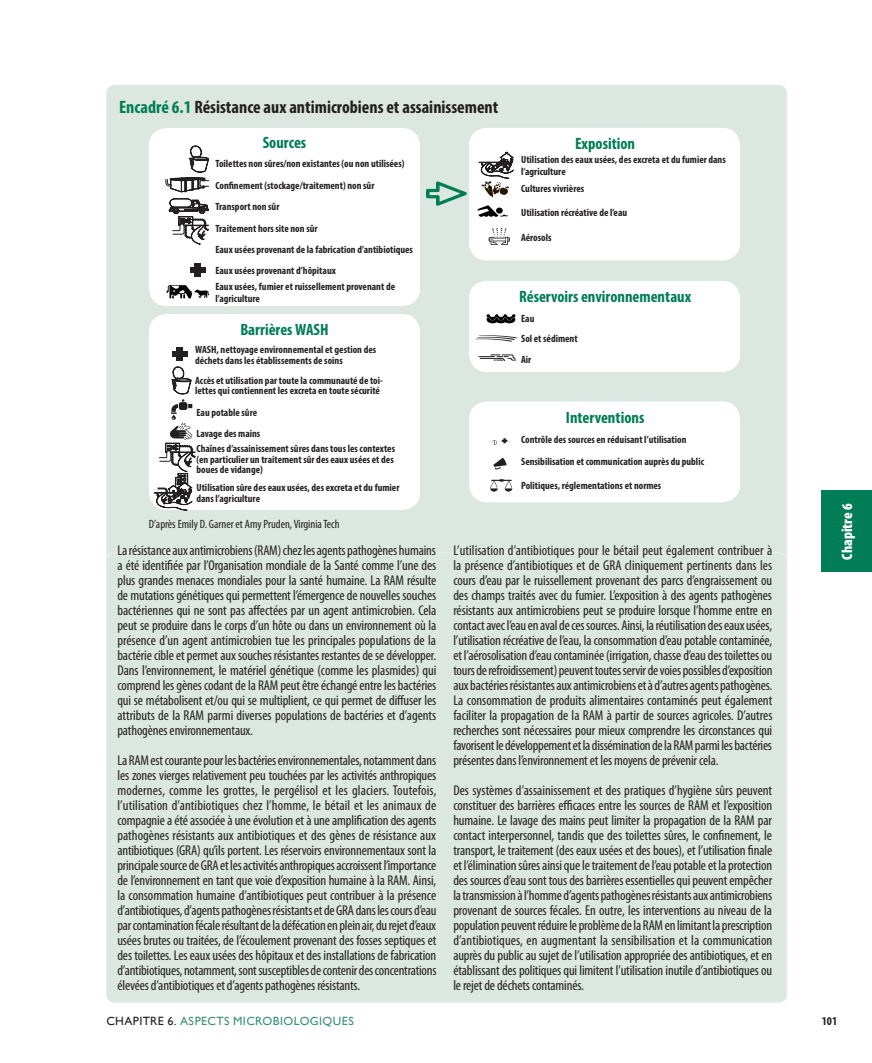
<style>
.page{position:relative;width:872px;height:1063px;background:#fff}
.page>*{position:absolute;margin:0;border:0;box-sizing:border-box;transform-origin:0 0}
.Figure_Table_titles{font:700 condensed 18px "Myriad Pro";color:#231f20}
.t1{font:700 condensed 16.5px "Myriad Pro";color:#007d54}
.t2{font:900 condensed 15px "Myriad Pro";color:#fff}
.Box_text{font:condensed 14.25px/15px "Myriad Pro";letter-spacing:-.01em;color:#231f20;text-align:justify}
.Notes{font:condensed 12px "Myriad Pro";color:#231f20}
.t3{font:12px "Gill Sans";letter-spacing:.035em;color:#379274}
.t4{font:700 condensed 12px "Myriad Pro";color:#231f20}
.t5{font:700 condensed 10.5px/10.5px "Myriad Pro";color:#231f20}
.s1{color:#007d54}
.s2{color:#231f20}
</style>
<div class="page">
<div style="left:821px;top:491px;width:51px;height:81px;background:#007d54"></div>
<div style="left:106px;top:85px;width:681px;height:488px;background:#dbe7e0;border-radius:9px"></div>
<div style="left:149px;top:128px;width:271px;height:178px;background:#fff;border-radius:18px"></div>
<svg style="left:165px;top:146px;width:44px;height:46px"></svg>
<svg style="left:169px;top:199px;width:40px;height:46px"></svg>
<div style="left:195px;top:264px;width:6px;height:13px;background:#231f20"></div>
<div style="left:190px;top:268px;width:15px;height:5px;background:#231f20"></div>
<svg style="left:166px;top:285px;width:43px;height:13px"></svg>
<div style="left:469px;top:401px;width:271px;height:101px;background:#fff;border-radius:18px"></div>
<svg style="left:492px;top:438px;width:15px;height:7px"></svg>
<svg style="left:493px;top:458px;width:13px;height:12px"></svg>
<svg style="left:490px;top:479px;width:22px;height:13px"></svg>
<div style="left:469px;top:281px;width:271px;height:91px;background:#fff;border-radius:18px"></div>
<svg style="left:487px;top:314px;width:28px;height:9px"></svg>
<svg style="left:475px;top:335px;width:42px;height:7px"></svg>
<svg style="left:478px;top:355px;width:37px;height:6px"></svg>
<svg style="left:426px;top:181px;width:41px;height:25px"></svg>
<div style="left:469px;top:128px;width:271px;height:133px;background:#fff;border-radius:18px"></div>
<svg style="left:477px;top:205px;width:31px;height:12px"></svg>
<svg style="left:479px;top:152px;width:34px;height:46px"></svg>
<svg style="left:488px;top:228px;width:22px;height:17px"></svg>
<div style="left:149px;top:314px;width:271px;height:196px;background:#fff;border-radius:18px"></div>
<svg style="left:154px;top:367px;width:42px;height:143px"></svg>
<div style="left:177px;top:348px;width:6px;height:13px;background:#231f20"></div>
<div style="left:172px;top:352px;width:15px;height:5px;background:#231f20"></div>
<div style="left:106px;top:553px;width:681px;height:450px;background:#dbe7e0;border-radius:9px"></div>
<p class="Figure_Table_titles" style="left:119px;top:96px;width:381px"><span class="s1">Encadré 6.1</span> Résistance aux antimicrobiens et assainissement</p>
<p class="t1" style="left:263px;top:132px;width:45px">Sources</p>
<p class="t5" style="left:215px;top:158px;width:190px">Toilettes non sûres/non existantes (ou non utilisées)</p>
<p class="t5" style="left:215px;top:180px;width:160px">Confinement (stockage/traitement) non sûr</p>
<p class="t5" style="left:215px;top:201px;width:66px">Transport non sûr</p>
<p class="t5" style="left:215px;top:223px;width:104px">Traitement hors site non sûr</p>
<p class="t5" style="left:215px;top:265px;width:122px">Eaux usées provenant d’hôpitaux</p>
<p class="t5" style="left:215px;top:280px;width:181px;line-height:12px">Eaux usées, fumier et ruissellement provenant de l’agriculture</p>
<p class="t5" style="left:215px;top:244px;width:199px">Eaux usées provenant de la fabrication d’antibiotiques</p>
<p class="t1" style="left:240px;top:319px;width:90px">Barrières WASH</p>
<p class="t5" style="left:195px;top:344px;width:182px">WASH, nettoyage environnemental et gestion des déchets dans les établissements de soins</p>
<p class="t5" style="left:195px;top:375px;width:189px">Accès et utilisation par toute la communauté de toi&shy;lettes qui contiennent les excreta en toute sécurité</p>
<p class="t5" style="left:196px;top:428px;width:65px">Lavage des mains</p>
<p class="t5" style="left:196px;top:443px;width:200px">Chaînes d’assainissement sûres dans tous les contextes (en particulier un traitement sûr des eaux usées et des boues de vidange)</p>
<p class="t5" style="left:196px;top:407px;width:62px">Eau potable sûre</p>
<p class="t5" style="left:196px;top:482px;width:204px">Utilisation sûre des eaux usées, des excreta et du fumier dans l’agriculture</p>
<p class="Notes" style="left:149px;top:516px;width:192px">D’après Emily D. Garner et Amy Pruden, Virginia Tech</p>
<p class="t1" style="left:575px;top:134px;width:62px">Exposition</p>
<p class="t5" style="left:521px;top:154px;width:206px;line-height:12px">Utilisation des eaux usées, des excreta et du fumier dans l’agriculture</p>
<p class="t5" style="left:521px;top:183px;width:65px">Cultures vivrières</p>
<p class="t5" style="left:521px;top:207px;width:108px">Utilisation récréative de l’eau</p>
<p class="t5" style="left:521px;top:232px;width:32px">Aérosols</p>
<p class="t1" style="left:519px;top:287px;width:174px">Réservoirs environnementaux</p>
<p class="t5" style="left:521px;top:313px;width:15px">Eau</p>
<p class="t5" style="left:521px;top:333px;width:58px">Sol et sédiment</p>
<p class="t5" style="left:521px;top:354px;width:12px">Air</p>
<p class="t1" style="left:566px;top:407px;width:80px">Interventions</p>
<p class="t5" style="left:521px;top:456px;width:184px">Sensibilisation et communication auprès du public</p>
<p class="t5" style="left:521px;top:434px;width:167px">Contrôle des sources en réduisant l’utilisation</p>
<p class="t5" style="left:521px;top:480px;width:142px">Politiques, réglementations et normes</p>
<p class="Box_text" style="left:117px;top:543px;width:321px">La résistance aux antimicrobiens (RAM) chez les agents pathogènes humains a été identifiée par l’Organisation mondiale de la Santé comme l’une des plus grandes menaces mondiales pour la santé humaine. La RAM résulte de mutations génétiques qui permettent l’émergence de nouvelles souches bactériennes qui ne sont pas affectées par un agent antimicrobien. Cela peut se produire dans le corps d’un hôte ou dans un environnement où la présence d’un agent antimicrobien tue les principales populations de la bactérie cible et permet aux souches résistantes restantes de se développer.<br>Dans l’environnement, le matériel génétique (comme les plasmides) qui comprend les gènes codant de la RAM peut être échangé entre les bactéries qui se métabolisent et/ou qui se multiplient, ce qui permet de diffuser les attributs de la RAM parmi diverses populations de bactéries et d’agents pathogènes environnementaux.</p>
<p class="Box_text" style="left:117px;top:753px;width:321px">La RAM est courante pour les bactéries environnementales, notamment dans les zones vierges relativement peu touchées par les activités anthropiques modernes, comme les grottes, le pergélisol et les glaciers. Toutefois, l’utilisation d’antibiotiques chez l’homme, le bétail et les animaux de compagnie a été associée à une évolution et à une amplification des agents pathogènes résistants aux antibiotiques et des gènes de résistance aux antibiotiques (GRA) qu’ils portent. Les réservoirs environnementaux sont la principale source de GRA et les activités anthropiques accroissent l’importance de l’environnement en tant que voie d’exposition humaine à la RAM. Ainsi, la consommation humaine d’antibiotiques peut contribuer à la présence d’antibiotiques, d’agents pathogènes résistants et de GRA dans les cours d’eau par contamination fécale résultant de la défécation en plein air, du rejet d’eaux usées brutes ou traitées, de l’écoulement provenant des fosses septiques et des toilettes. Les eaux usées des hôpitaux et des installations de fabrication d’antibiotiques, notamment, sont susceptibles de contenir des concentrations élevées d’antibiotiques et d’agents pathogènes résistants.</p>
<p class="Box_text" style="left:453px;top:543px;width:321px">L’utilisation d’antibiotiques pour le bétail peut également contribuer à la présence d’antibiotiques et de GRA cliniquement pertinents dans les cours d’eau par le ruissellement provenant des parcs d’engraissement ou des champs traités avec du fumier. L’exposition à des agents pathogènes résistants aux antimicrobiens peut se produire lorsque l’homme entre en contact avec l’eau en aval de ces sources. Ainsi, la réutilisation des eaux usées, l’utilisation récréative de l’eau, la consommation d’eau potable contaminée, et l’aérosolisation d’eau contaminée (irrigation, chasse d’eau des toilettes ou tours de refroidissement) peuvent toutes servir de voies possibles d’exposition aux bactéries résistantes aux antimicrobiens et à d’autres agents pathogènes.<br>La consommation de produits alimentaires contaminés peut également faciliter la propagation de la RAM à partir de sources agricoles. D’autres recherches sont nécessaires pour mieux comprendre les circonstances qui favorisent le développement et la dissémination de la RAM parmi les bactéries présentes dans l’environnement et les moyens de prévenir cela.</p>
<p class="Box_text" style="left:453px;top:783px;width:320px">Des systèmes d’assainissement et des pratiques d’hygiène sûrs peuvent constituer des barrières efficaces entre les sources de RAM et l’exposition humaine. Le lavage des mains peut limiter la propagation de la RAM par contact interpersonnel, tandis que des toilettes sûres, le confinement, le transport, le traitement (des eaux usées et des boues), et l’utilisation finale et l’élimination sûres ainsi que le traitement de l’eau potable et la protection des sources d’eau sont tous des barrières essentielles qui peuvent empêcher la transmission à l’homme d’agents pathogènes résistants aux antimicrobiens provenant de sources fécales. En outre, les interventions au niveau de la population peuvent réduire le problème de la RAM en limitant la prescription d’antibiotiques, en augmentant la sensibilisation et la communication auprès du public au sujet de l’utilisation appropriée des antibiotiques, et en établissant des politiques qui limitent l’utilisation inutile d’antibiotiques ou le rejet de déchets contaminés.</p>
<p class="t2" style="left:838px;top:560px;width:58px;rotate:-90deg">Chapitre 6</p>
<p class="t3" style="left:106px;top:1014px;width:249px"><span class="s2">CHAPITRE 6.</span> ASPECTS MICROBIOLOGIQUES</p>
<p class="t4" style="left:821px;top:1013px;width:17px">101</p>
</div>
